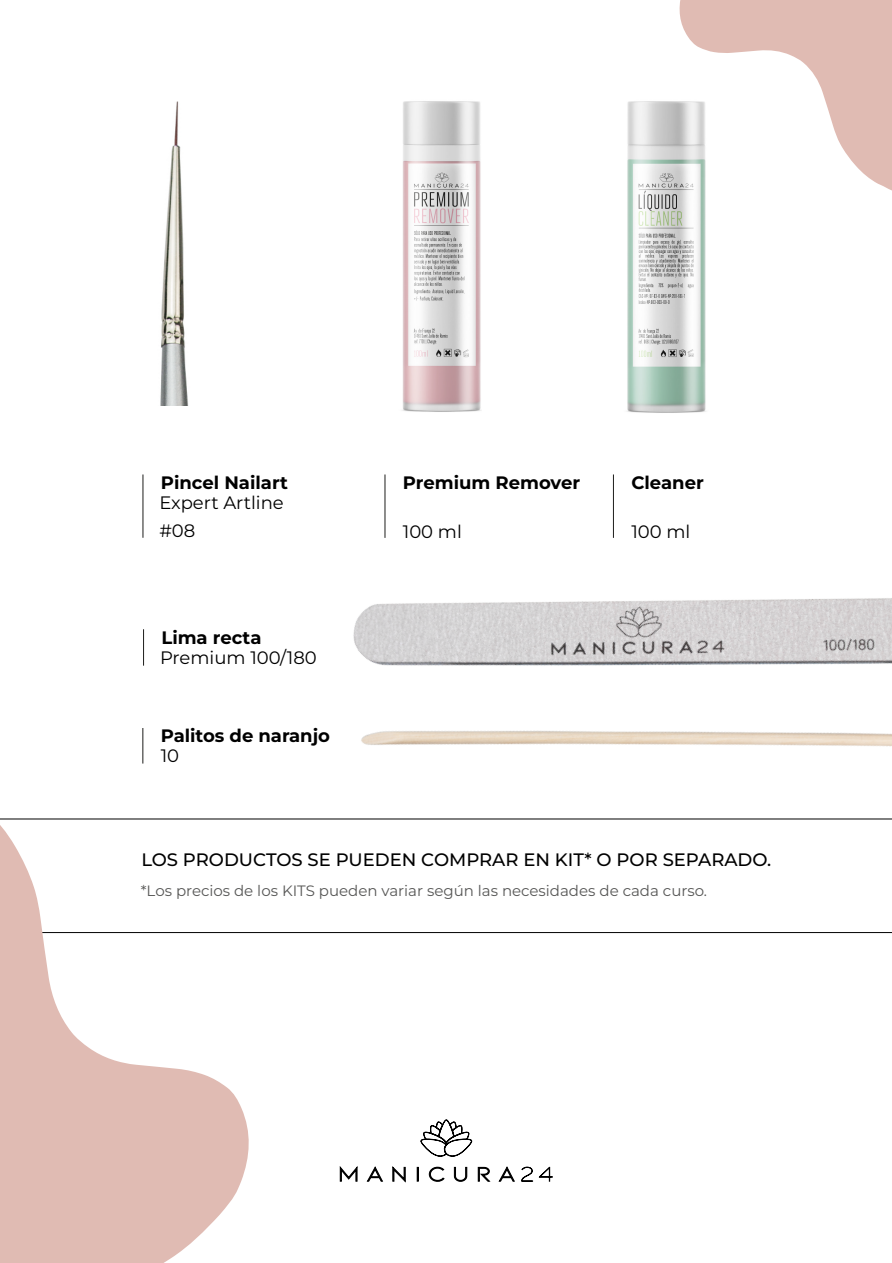
<style>
.page{position:relative;width:892px;height:1263px;background:#fff}
.page>*{position:absolute;margin:0;border:0;box-sizing:border-box;transform-origin:0 0}
.t1{font:700 18px "Montserrat";color:#000}
.t2{font:500 18px "Montserrat";color:#000}
.t3{font:18px/27.3px "Montserrat";color:#000}
.t4{font:15px "Montserrat";color:#575756}
</style>
<div class="page">
<hr style="left:0;top:932px;width:891px;height:1px;background:#000">
<hr style="left:142px;top:474px;width:1px;height:64px;background:#1d1d1b">
<svg style="left:340px;top:1167px;width:17px;height:14px"></svg>
<svg style="left:367px;top:1167px;width:15px;height:14px"></svg>
<svg style="left:392px;top:1167px;width:13px;height:15px"></svg>
<svg style="left:417px;top:1167px;width:1px;height:14px"></svg>
<svg style="left:429px;top:1167px;width:15px;height:14px"></svg>
<svg style="left:454px;top:1167px;width:13px;height:14px"></svg>
<svg style="left:478px;top:1167px;width:11px;height:14px"></svg>
<svg style="left:499px;top:1167px;width:15px;height:14px"></svg>
<svg style="left:521px;top:1166px;width:32px;height:16px"></svg>
<svg style="left:420px;top:1120px;width:52px;height:37px"></svg>
<svg style="left:0;top:757px;width:252px;height:506px"></svg>
<img style="left:403px;top:101px;width:78px;height:182px">
<img style="left:627px;top:101px;width:79px;height:182px">
<img style="left:160px;top:101px;width:28px;height:304px">
<svg style="left:677px;top:0;width:214px;height:203px"></svg>
<img style="left:308px;top:283px;width:398px;height:651px">
<img style="left:320px;top:416px;width:571px;height:518px">
<hr style="left:143px;top:629px;width:1px;height:37px;background:#1d1d1b">
<hr style="left:142px;top:728px;width:1px;height:35px;background:#1d1d1b">
<hr style="left:0;top:819px;width:891px;height:1px;background:#000">
<div style="left:134px;top:965px;width:419px;height:89px;background:#fff"></div>
<p class="t1" style="left:161px;top:470px;width:128px">Pincel Nailart</p>
<p class="t1" style="left:403px;top:470px;width:179px">Premium Remover</p>
<p class="t3" style="left:403px;top:517px;width:60px">100 ml</p>
<p class="t3" style="left:159px;top:489px;width:126px">Expert Artline #08</p>
<p class="t1" style="left:161px;top:626px;width:102px">Lima recta</p>
<p class="t3" style="left:160px;top:644px;width:158px">Premium 100/180</p>
<p class="t1" style="left:161px;top:724px;width:171px">Palitos de naranjo</p>
<p class="t3" style="left:161px;top:742px;width:20px">10</p>
<p class="t1" style="left:631px;top:470px;width:74px">Cleaner</p>
<p class="t3" style="left:631px;top:518px;width:60px">100 ml</p>
<p class="t2" style="left:141px;top:848px;width:631px">LOS PRODUCTOS SE PUEDEN COMPRAR EN KIT* O POR SEPARADO.</p>
<p class="t4" style="left:141px;top:881px;width:567px">*Los precios de los KITS pueden variar según las necesidades de cada curso.</p>
</div>
